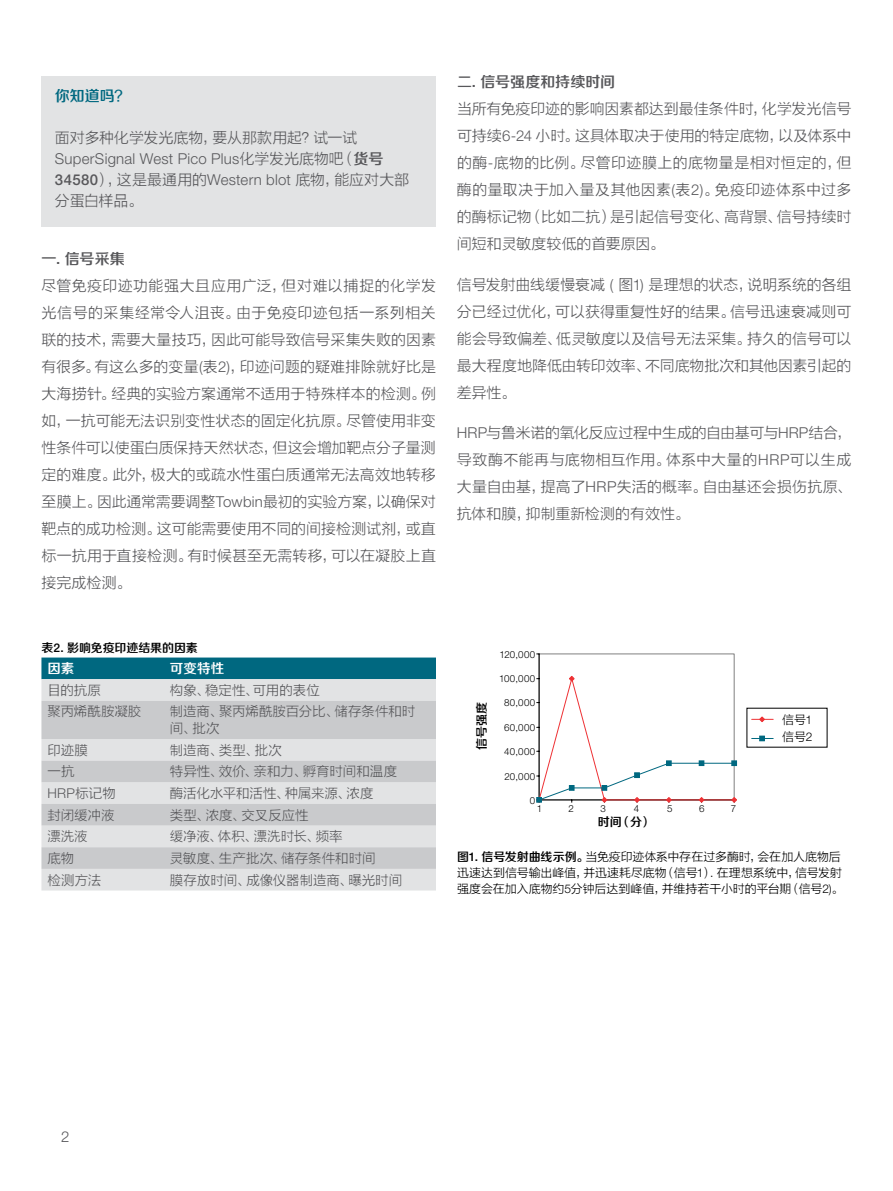
<style>
.page{position:relative;width:893px;height:1191px;background:#fff}
.page>*{position:absolute;margin:0;border:0;box-sizing:border-box;transform-origin:0 0}
.t1{font:15px/27px "FZLTXHK";letter-spacing:-.005em;color:#58585b;text-align:justify}
.t2{font:300 15px "Helvetica Neue LT Pro";letter-spacing:.015em;color:#58585b}
.t3{font:15px "FZZZHONGJW GB1 0";color:#58585b}
.t4{font:15px "FZZZHONGJW GB1 0";color:#006880}
.t5{font:13.5px/16.5px "FZLTXHK";letter-spacing:-.005em;color:#58585b}
.t6{font:13.5px "FZZZHONGJW GB1 0";letter-spacing:.01em;color:#fff}
.t7{font:300 13.5px "Helvetica Neue LT Pro";color:#58585b}
.t8{font:12px/15.8px "FZLTXHK";letter-spacing:-.01em;color:#000}
.t9{font:12px "FZZZHONGJW GB1 0";letter-spacing:-.01em;color:#000}
.t10{font:300 9.75px "Helvetica Neue LT Std";letter-spacing:.045em;color:#000}
.s1{font-family:"FZLTXHK";font-weight:400}
.s2{font-family:"FZZZHONGJW GB1 0";font-weight:400}
.s3{font-family:"Helvetica Neue LT Std";font-weight:500}
.s4{font-family:"Helvetica Neue LT Pro";font-weight:300}
.s5{font-family:"FZZZHONGJW GB1 0"}
</style>
<div class="page">
<div style="left:41px;top:657px;width:395px;height:22px;background:#006880"></div>
<div style="left:41px;top:679px;width:395px;height:211px;background:#e2e3e4"></div>
<svg style="left:41px;top:701px;width:395px;height:168px;fill:#c9cacc"></svg>
<hr style="left:539px;top:654px;width:1px;height:146px;background:#000">
<svg style="left:537px;top:675px;width:201px;height:128px"></svg>
<svg style="left:752px;top:716px;width:21px;height:6px"></svg>
<svg style="left:752px;top:735px;width:21px;height:6px"></svg>
<div style="left:41px;top:76px;width:395px;height:151px;background:#e2e3e4"></div>
<p class="t4" style="left:55px;top:87px;width:76px">你知道吗？</p>
<p class="t1" style="left:55px;top:124px;width:304px">面对多种化学发光底物，要从那款用起？试一试</p>
<p class="t2" style="left:55px;top:149px;width:330px">SuperSignal West Pico Plus<span class="s1">化学发光底物吧（</span><span class="s2">货号</span></p>
<p class="t1" style="left:55px;top:169px;width:356px;line-height:21px"><span class="s3">34580</span>），这是最通用的<span class="s4">Western blot</span> 底物，能应对大部分蛋白样品。</p>
<p class="t3" style="left:41px;top:250px;width:85px">一<span class="s3">.</span> 信号采集</p>
<p class="t1" style="left:41px;top:272px;width:396px">尽管免疫印迹功能强大且应用广泛，但对难以捕捉的化学发光信号的采集经常令人沮丧。由于免疫印迹包括一系列相关联的技术，需要大量技巧，因此可能导致信号采集失败的因素有很多。有这么多的变量<span class="s4">(</span>表<span class="s4">2)</span>，印迹问题的疑难排除就好比是大海捞针。经典的实验方案通常不适用于特殊样本的检测。例如，一抗可能无法识别变性状态的固定化抗原。尽管使用非变性条件可以使蛋白质保持天然状态，但这会增加靶点分子量测定的难度。此外，极大的或疏水性蛋白质通常无法高效地转移至膜上。因此通常需要调整<span class="s4">Towbin</span>最初的实验方案，以确保对靶点的成功检测。这可能需要使用不同的间接检测试剂，或直标一抗用于直接检测。有时候甚至无需转移，可以在凝胶上直接完成检测。</p>
<p class="t9" style="left:41px;top:641px;width:158px">表<span class="s3">2.</span> 影响免疫印迹结果的因素</p>
<p class="t6" style="left:47px;top:661px;width:28px">因素</p>
<p class="t6" style="left:170px;top:661px;width:56px">可变特性</p>
<p class="t5" style="left:47px;top:682px;width:55px">目的抗原</p>
<p class="t5" style="left:170px;top:682px;width:151px">构象、稳定性、可用的表位</p>
<p class="t5" style="left:47px;top:704px;width:96px">聚丙烯酰胺凝胶</p>
<p class="t5" style="left:170px;top:704px;width:247px">制造商、聚丙烯酰胺百分比、储存条件和时间、批次</p>
<p class="t5" style="left:47px;top:742px;width:42px">印迹膜</p>
<p class="t5" style="left:170px;top:742px;width:114px">制造商、类型、批次</p>
<p class="t5" style="left:47px;top:763px;width:29px">一抗</p>
<p class="t5" style="left:170px;top:763px;width:229px">特异性、效价、亲和力、孵育时间和温度</p>
<p class="t7" style="left:47px;top:785px;width:70px">HRP<span class="s1">标记物</span></p>
<p class="t5" style="left:170px;top:785px;width:205px">酶活化水平和活性、种属来源、浓度</p>
<p class="t5" style="left:47px;top:807px;width:69px">封闭缓冲液</p>
<p class="t5" style="left:170px;top:807px;width:140px">类型、浓度、交叉反应性</p>
<p class="t5" style="left:47px;top:828px;width:42px">漂洗液</p>
<p class="t5" style="left:170px;top:828px;width:174px">缓净液、体积、漂洗时长、频率</p>
<p class="t5" style="left:47px;top:850px;width:29px">底物</p>
<p class="t5" style="left:170px;top:850px;width:207px">灵敏度、生产批次、储存条件和时间</p>
<p class="t5" style="left:47px;top:872px;width:55px">检测方法</p>
<p class="t5" style="left:170px;top:872px;width:234px">膜存放时间、成像仪器制造商、曝光时间</p>
<p class="t3" style="left:457px;top:74px;width:160px">二<span class="s3">.</span> 信号强度和持续时间</p>
<p class="t1" style="left:457px;top:96px;width:396px">当所有免疫印迹的影响因素都达到最佳条件时，化学发光信号可持续<span class="s4">6-24</span> 小时。这具体取决于使用的特定底物，以及体系中的酶<span class="s4">-</span>底物的比例。尽管印迹膜上的底物量是相对恒定的，但酶的量取决于加入量及其他因素<span class="s4">(</span>表<span class="s4">2)</span>。免疫印迹体系中过多的酶标记物（比如二抗）是引起信号变化、高背景、信号持续时间短和灵敏度较低的首要原因。</p>
<p class="t1" style="left:457px;top:271px;width:396px">信号发射曲线缓慢衰减 <span class="s4">(</span> 图<span class="s4">1)</span> 是理想的状态，说明系统的各组分已经过优化，可以获得重复性好的结果。信号迅速衰减则可能会导致偏差、低灵敏度以及信号无法采集。持久的信号可以最大程度地降低由转印效率、不同底物批次和其他因素引起的差异性。</p>
<p class="t1" style="left:457px;top:420px;width:396px"><span class="s4">HRP</span>与鲁米诺的氧化反应过程中生成的自由基可与<span class="s4">HRP</span>结合，导致酶不能再与底物相互作用。体系中大量的<span class="s4">HRP</span>可以生成大量自由基，提高了<span class="s4">HRP</span>失活的概率。自由基还会损伤抗原、抗体和膜，抑制重新检测的有效性。</p>
<p class="t10" style="left:499px;top:648px;width:37px">120,000</p>
<p class="t9" style="left:475px;top:750px;width:49px;rotate:-90deg">信号强度</p>
<p class="t10" style="left:499px;top:673px;width:38px">100,000</p>
<p class="t10" style="left:504px;top:697px;width:33px">80,000</p>
<p class="t10" style="left:504px;top:721px;width:33px">60,000</p>
<p class="t10" style="left:504px;top:745px;width:32px">40,000</p>
<p class="t10" style="left:504px;top:770px;width:32px">20,000</p>
<p class="t10" style="left:530px;top:794px;width:7px">0</p>
<p class="t10" style="left:537px;top:802px;width:7px">1</p>
<p class="t10" style="left:569px;top:802px;width:7px">2</p>
<p class="t10" style="left:601px;top:802px;width:7px">3</p>
<p class="t10" style="left:634px;top:802px;width:7px">4</p>
<p class="t10" style="left:667px;top:802px;width:7px">5</p>
<p class="t10" style="left:699px;top:802px;width:7px">6</p>
<p class="t10" style="left:731px;top:802px;width:7px">7</p>
<p class="t9" style="left:598px;top:815px;width:56px">时间（分）</p>
<p class="t8" style="left:782px;top:711px;width:32px;line-height:17.5px">信号<span class="s4">1</span>信号<span class="s4">2</span></p>
<p class="t8" style="left:457px;top:849px;width:388px"><span class="s5">图</span><span class="s3">1.</span> <span class="s5">信号发射曲线示例。</span>当免疫印迹体系中存在过多酶时，会在加人底物后迅速达到信号输出峰值，并迅速耗尽底物（信号<span class="s4">1</span>）<span class="s4">.</span> 在理想系统中，信号发射强度会在加入底物约<span class="s4">5</span>分钟后达到峰值，并维持若干小时的平台期（信号<span class="s4">2)</span>。</p>
<p class="t2" style="left:61px;top:1127px;width:10px">2</p>
</div>
